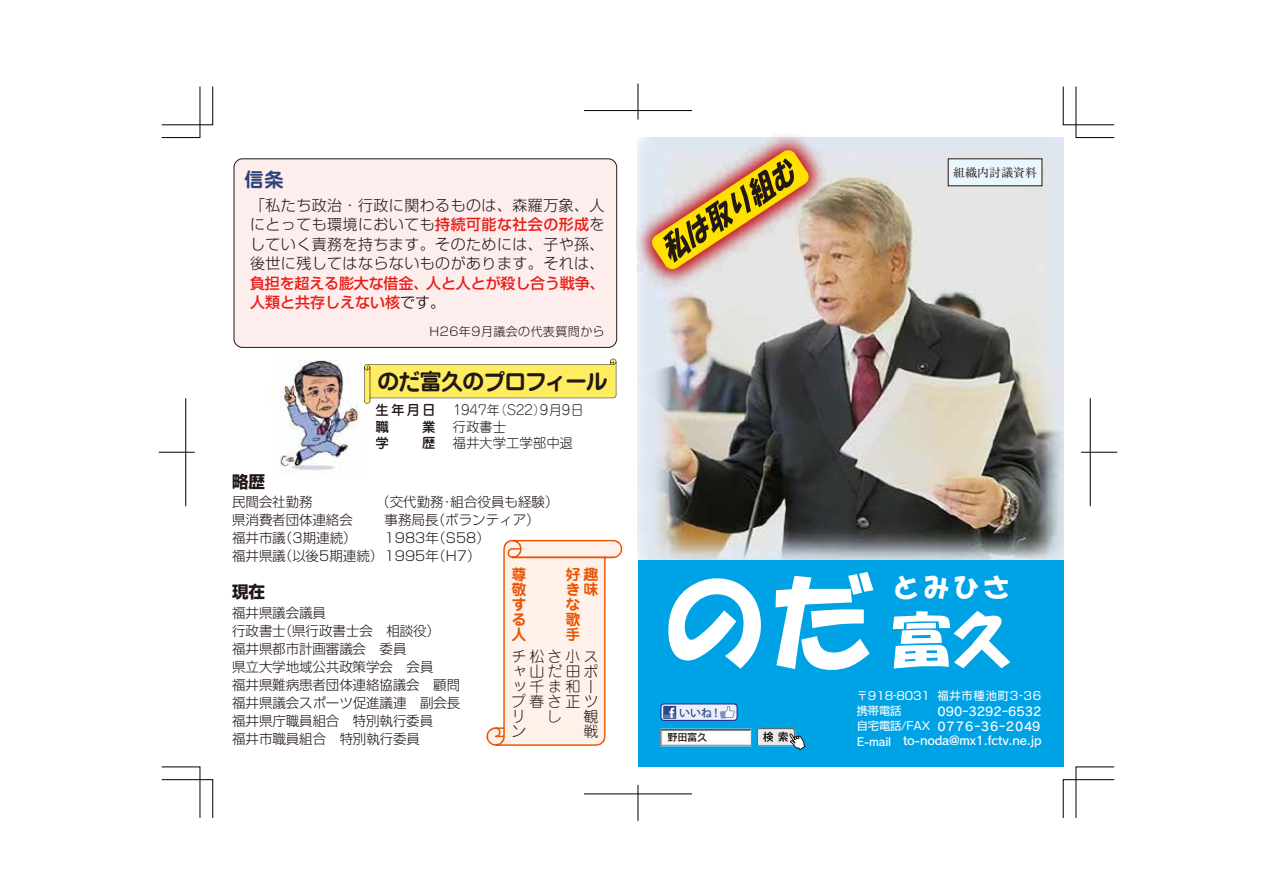
<style>
.page{position:relative;width:1263px;height:893px;background:#fff}
.page>*{position:absolute;margin:0;border:0;box-sizing:border-box;transform-origin:0 0}
.t1{font:108px "HG Soei Kakupoptai";color:#fff}
.t2{font:27px "HG Soei Kakupoptai";color:#fff}
.t3{font:700 22.5px "Jun 501";letter-spacing:-.06em;color:#221815}
.t4{font:700 19.5px "Jun 501";color:#2e457c}
.t5{font:700 16.5px "Shin Go";color:#221815}
.t6{font:300 15px/19.5px "Shin Go";letter-spacing:.03em;color:#221815;text-align:justify}
.t7{font:500 15px/19.5px "Shin Go";letter-spacing:-.01em;color:#e71f19}
.t8{font:300 15px/15px "Jun 101";color:#221815}
.t9{font:700 15px/15px "Jun 501";color:#ea5504;text-align:justify}
.t10{font:300 13.5px/18px "Shin Go";color:#221815}
.t11{font:300 13.5px/16.2px "Jun 101";color:#221815}
.t12{font:500 13.5px/16.2px "Jun 34";color:#221815}
.t13{font:12px/14.9px "Rodin CID DB";letter-spacing:.005em;color:#fff;text-align:right}
.t14{font:12px "Rodin CID DB";letter-spacing:-.015em;color:#fff}
.t15{font:300 12px "Shin Go";letter-spacing:.04em;color:#221815}
.t16{font:11.85px "Ryumin";color:#221815}
.t17{font:11.4px "Shin Go";letter-spacing:.065em;color:#fff}
.t18{font:11.25px "Shin Go";color:#fff}
.t19{font:500 10.95px "Koz Go Pr 6 N";color:#2d438b}
.t20{font:10.2px "Rodin CID DB";color:#221815}
.s1{font-weight:500;color:#e71f19}
.s2{font-weight:300;color:#040000}
.s3{font-size:60.15px}
.s4{font-size:11.25px}
.s5{font-family:"Shin Go";font-size:11.25px}
</style>
<div class="page">
<svg style="left:161px;top:766px;width:52px;height:52px"></svg>
<svg style="left:161px;top:86px;width:52px;height:52px"></svg>
<svg style="left:1063px;top:86px;width:52px;height:52px"></svg>
<svg style="left:1063px;top:766px;width:52px;height:52px"></svg>
<hr style="left:159px;top:452px;width:36px;height:1px;background:#000">
<hr style="left:185px;top:398px;width:1px;height:108px;background:#000">
<hr style="left:1081px;top:452px;width:36px;height:1px;background:#000">
<hr style="left:1090px;top:398px;width:1px;height:108px;background:#000">
<hr style="left:584px;top:110px;width:108px;height:1px;background:#000">
<hr style="left:638px;top:84px;width:1px;height:36px;background:#000">
<hr style="left:584px;top:794px;width:108px;height:1px;background:#000">
<hr style="left:638px;top:785px;width:1px;height:36px;background:#000">
<img style="left:638px;top:138px;width:425px;height:423px">
<img style="left:280px;top:360px;width:79px;height:113px">
<div style="left:234px;top:159px;width:383px;height:188px;background:#fdeeed;border-radius:9px"></div>
<div style="left:234px;top:159px;width:383px;height:189px;border:1px solid #221815;border-radius:9px"></div>
<div style="left:638px;top:561px;width:425px;height:206px;background:#00a2e6"></div>
<div style="left:948px;top:159px;width:94px;height:27px;background:#eaf6fd"></div>
<img style="left:636px;top:134px;width:197px;height:160px">
<svg style="left:651px;top:149px;width:159px;height:121px;background:#cdaf80"></svg>
<svg style="left:486px;top:540px;width:137px;height:206px"></svg>
<div style="left:757px;top:728px;width:38px;height:18px;border:1px solid #fff"></div>
<div style="left:758px;top:729px;width:36px;height:16px;background:#d7d8d8"></div>
<div style="left:758px;top:730px;width:35px;height:15px;background:#eaeaea"></div>
<svg style="left:763px;top:732px;width:43px;height:18px"></svg>
<div style="left:660px;top:729px;width:92px;height:17px;background:#828384"></div>
<svg style="left:661px;top:729px;width:90px;height:17px;background:#e5e4e4"></svg>
<svg style="left:364px;top:359px;width:252px;height:45px"></svg>
<div style="left:661px;top:704px;width:76px;height:16px;background:#eaeff9;border-radius:3px"></div>
<div style="left:661px;top:704px;width:76px;height:16px;border:1px solid #1d2088;border-radius:3px"></div>
<svg style="left:663px;top:706px;width:13px;height:13px"></svg>
<svg style="left:664px;top:708px;width:11px;height:10px"></svg>
<svg style="left:720px;top:706px;width:15px;height:12px"></svg>
<h3 class="t4" style="left:244px;top:166px;width:41px">信条</h3>
<p class="t6" style="left:250px;top:195px;width:356px">「私たち政治・行政に関わるものは、森羅万象、人にとっても環境においても<span class="s1">持続可能な社会の形成</span>をしていく責務を持ちます。そのためには、子や孫、後世に残してはならないものがあります。それは、</p>
<p class="t7" style="left:250px;top:273px;width:356px">負担を超える膨大な借金、人と人とが殺し合う戦争、人類と共存しえない核<span class="s2">です。</span></p>
<p class="t15" style="left:429px;top:324px;width:177px">H26年9月議会の代表質問から</p>
<h3 class="t3" style="left:377px;top:366px;width:233px">のだ富久のプロフィール</h3>
<p class="t5" style="left:232px;top:470px;width:35px">略歴</p>
<p class="t12" style="left:376px;top:402px;width:61px">生年月日職</p>
<p class="t12" style="left:422px;top:418px;width:15px">業</p>
<p class="t12" style="left:376px;top:434px;width:15px">学</p>
<p class="t12" style="left:422px;top:434px;width:15px">歴</p>
<p class="t11" style="left:452px;top:402px;width:133px">1947年（S22）9月9日行政書士<br>福井大学工学部中退</p>
<p class="t10" style="left:384px;top:492px;width:176px;text-indent:-8px">（交代勤務・組合役員も経験）事務局長（ボランティア）<br>1983年（S58）</p>
<p class="t10" style="left:232px;top:492px;width:250px">民間会社勤務<br>県消費者団体連絡会<br>福井市議（3期連続）<br>福井県議（以後5期連続）1995年（H7）</p>
<p class="t5" style="left:232px;top:580px;width:35px">現在</p>
<p class="t10" style="left:232px;top:603px;width:230px">福井県議会議員<br>行政書士（県行政書士会　相談役）<br>福井県都市計画審議会　委員<br>県立大学地域公共政策学会　会員<br>福井県難病患者団体連絡協議会　顧問福井県議会スポーツ促進議連　副会長福井県庁職員組合　特別執行委員<br>福井市職員組合　特別執行委員</p>
<p class="t9" style="left:511px;top:566px;width:16px">尊敬する人</p>
<p class="t9" style="left:565px;top:566px;width:34px;text-align:left">好趣き味な<br>歌<br>手</p>
<p class="t8" style="left:511px;top:648px;width:88px">チ松さ小スャ山だ田ポッ千ま和ープ春さ正ツリ<br>ン</p>
<p class="t8" style="left:547px;top:708px;width:15px">し</p>
<p class="t8" style="left:583px;top:708px;width:16px">観戦</p>
<p class="t16" style="left:953px;top:165px;width:85px">組織内討議資料</p>
<h1 class="t1" style="left:660px;top:568px;width:353px">のだ<span class="s3">富久</span></h1>
<h2 class="t2" style="left:893px;top:574px;width:118px">とみひさ</h2>
<p class="t17" style="left:857px;top:688px;width:186px"><span class="s4">〒918-8031</span> 福井市種池町3-36</p>
<p class="t18" style="left:857px;top:703px;width:46px">携帯電話</p>
<p class="t13" style="left:857px;top:704px;width:186px">090ー3292ー6532<br><span class="s5">自宅電話/FAX</span> 0776ー36ー2049</p>
<p class="t19" style="left:679px;top:707px;width:44px">いいね！</p>
<p class="t20" style="left:667px;top:731px;width:42px">野田富久</p>
<p class="t14" style="left:857px;top:733px;width:186px"><span class="s4">E-mail</span> to-noda@mx1.fctv.ne.jp</p>
</div>
